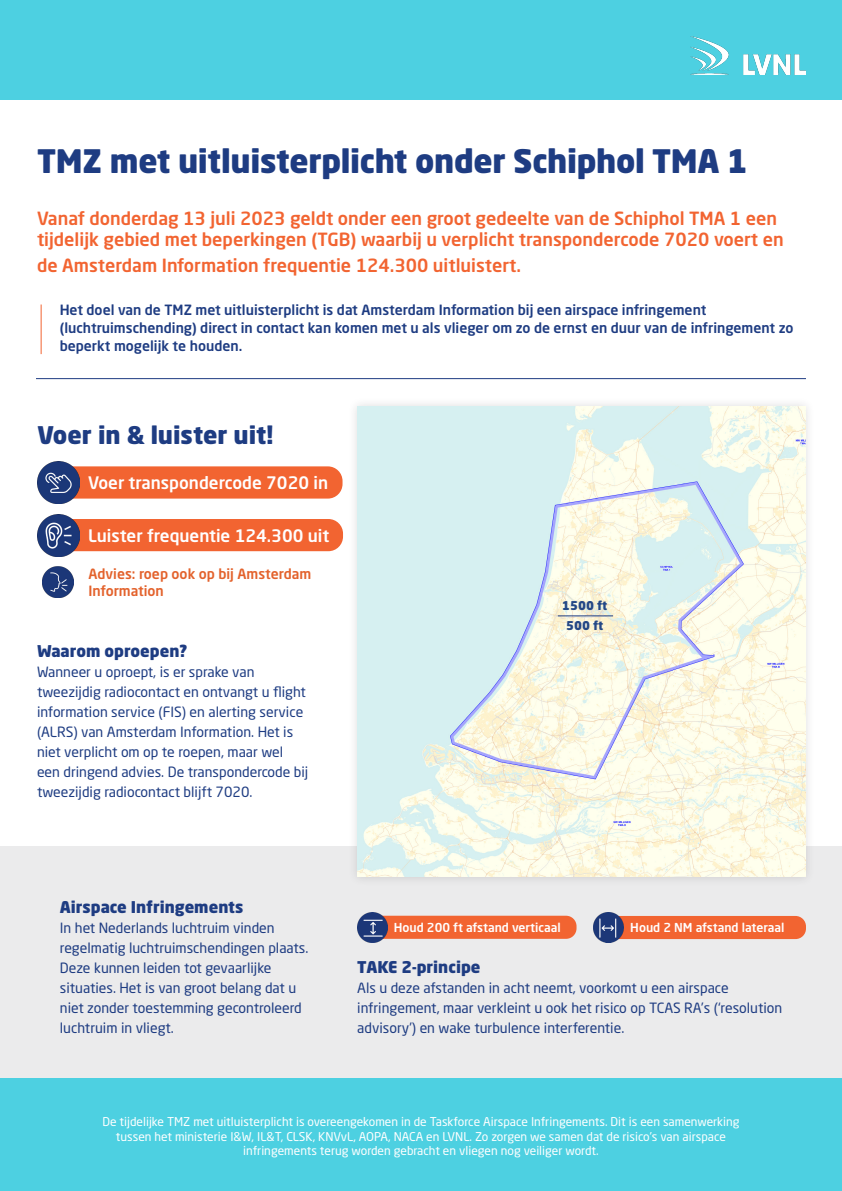
<style>
.page{position:relative;width:842px;height:1191px;background:#fff}
.page>*{position:absolute;margin:0;border:0;box-sizing:border-box;transform-origin:0 0}
.H1{font:900 32px "Neo Sans Pro";letter-spacing:-.01em;color:#1e3c82}
.t1{font:900 24px "Neo Sans Pro";color:#1e3c82}
.t2{font:500 18px/21.6px "Neo Sans Pro";color:#f26431}
.t3{font:500 17px "Neo Sans Pro";color:#fff}
.t4{font:900 16px "Neo Sans Pro";color:#1e3c82}
.t5{font:14px/20px "Neo Sans Pro";color:#1e3c82}
.t6{font:500 14px/18px "Neo Sans Pro";color:#1e3c82}
.t7{font:500 14px/16.8px "Neo Sans Pro";color:#e3622c}
.t8{font:500 12.2px "Neo Sans Pro";color:#fff}
.t9{font:12px/14.4px "Neo Sans Pro";color:#fff;text-align:center}
.t10{font:900 12px "Neo Sans Pro";color:#254886}
</style>
<div class="page">
<div style="left:0;top:846px;width:842px;height:262px;background:#ebebec"></div>
<div style="left:348px;top:397px;width:467px;height:489px;background:#231f20;opacity:.15"></div>
<img style="left:357px;top:407px;width:449px;height:470px">
<div style="left:0;top:0;width:842px;height:99px;background:#4dd0e1"></div>
<img style="left:690px;top:36px;width:116px;height:38px">
<hr style="left:36px;top:378px;width:770px;height:1px;background:#1e3c82">
<div style="left:41px;top:466px;width:301px;height:32px;background:#f26431;border-radius:15px"></div>
<div style="left:41px;top:519px;width:302px;height:32px;background:#f26431;border-radius:15px"></div>
<img style="left:37px;top:461px;width:42px;height:42px">
<img style="left:37px;top:514px;width:42px;height:42px">
<img style="left:42px;top:566px;width:32px;height:31px">
<div style="left:0;top:1079px;width:842px;height:112px;background:#4dd0e1"></div>
<hr style="left:41px;top:304px;width:1px;height:50px;background:#f26431">
<div style="left:609px;top:916px;width:197px;height:23px;background:#f26431;border-radius:10px"></div>
<div style="left:360px;top:915px;width:216px;height:23px;background:#f26431;border-radius:10px"></div>
<img style="left:357px;top:912px;width:30px;height:30px">
<img style="left:594px;top:912px;width:30px;height:30px">
<hr style="left:558px;top:615px;width:55px;height:1px;background:#1e3c82">
<hr style="left:841px;top:856px;width:1px;height:252px;background:#ebebec">
<p class="H1" style="left:37px;top:140px;width:713px">TMZ met uitluisterplicht onder Schiphol TMA 1</p>
<p class="t2" style="left:37px;top:207px;width:748px">Vanaf donderdag 13 juli 2023 geldt onder een groot gedeelte van de Schiphol TMA 1 een tijdelijk gebied met beperkingen (TGB) waarbij u verplicht transpondercode 7020 voert en</p>
<p class="t2" style="left:37px;top:254px;width:486px">de Amsterdam Information frequentie 124.300 uitluistert.</p>
<p class="t6" style="left:60px;top:300px;width:735px">Het doel van de TMZ met uitluisterplicht is dat Amsterdam Information bij een airspace infringement (luchtruimschending) direct in contact kan komen met u als vlieger om zo de ernst en duur van de infringement zo beperkt mogelijk te houden.</p>
<p class="t1" style="left:37px;top:419px;width:238px">Voer in &amp; luister uit!</p>
<p class="t3" style="left:88px;top:472px;width:241px">Voer transpondercode 7020 in</p>
<p class="t3" style="left:88px;top:524px;width:243px">Luister frequentie 124.300 uit</p>
<p class="t7" style="left:88px;top:565px;width:225px">Advies: roep ook op bij Amsterdam<br>Information</p>
<p class="t4" style="left:37px;top:640px;width:152px">Waarom oproepen?</p>
<p class="t5" style="left:37px;top:661px;width:273px">Wanneer u oproept, is er sprake van tweezijdig radiocontact en ontvangt u flight information service (FIS) en alerting service (ALRS) van Amsterdam Information. Het is niet verplicht om op te roepen, maar wel een dringend advies. De transpondercode bij tweezijdig radiocontact blijft 7020.</p>
<p class="t4" style="left:60px;top:896px;width:185px">Airspace Infringements</p>
<p class="t5" style="left:60px;top:917px;width:250px">In het Nederlands luchtruim vinden regelmatig luchtruimschendingen plaats.<br>Deze kunnen leiden tot gevaarlijke situaties. Het is van groot belang dat u niet zonder toestemming gecontroleerd luchtruim in vliegt.</p>
<p class="t10" style="left:562px;top:598px;width:47px">1500 ft</p>
<p class="t10" style="left:566px;top:618px;width:39px">500 ft</p>
<p class="t8" style="left:394px;top:919px;width:169px">Houd 200 ft afstand verticaal</p>
<p class="t8" style="left:630px;top:920px;width:156px">Houd 2 NM afstand lateraal</p>
<p class="t4" style="left:357px;top:956px;width:125px">TAKE 2-principe</p>
<p class="t5" style="left:357px;top:977px;width:427px">Als u deze afstanden in acht neemt, voorkomt u een airspace infringement, maar verkleint u ook het risico op TCAS RA’s (‘resolution advisory’) en wake turbulence interferentie.</p>
<p class="t9" style="left:102px;top:1114px;width:639px">De tijdelijke TMZ met uitluisterplicht is overeengekomen in de Taskforce Airspace Infringements. Dit is een samenwerking tussen het ministerie I&amp;W, IL&amp;T, CLSK, KNVvL, AOPA, NACA en LVNL. Zo zorgen we samen dat de risico’s van airspace infringements terug worden gebracht en vliegen nog veiliger wordt.</p>
</div>
